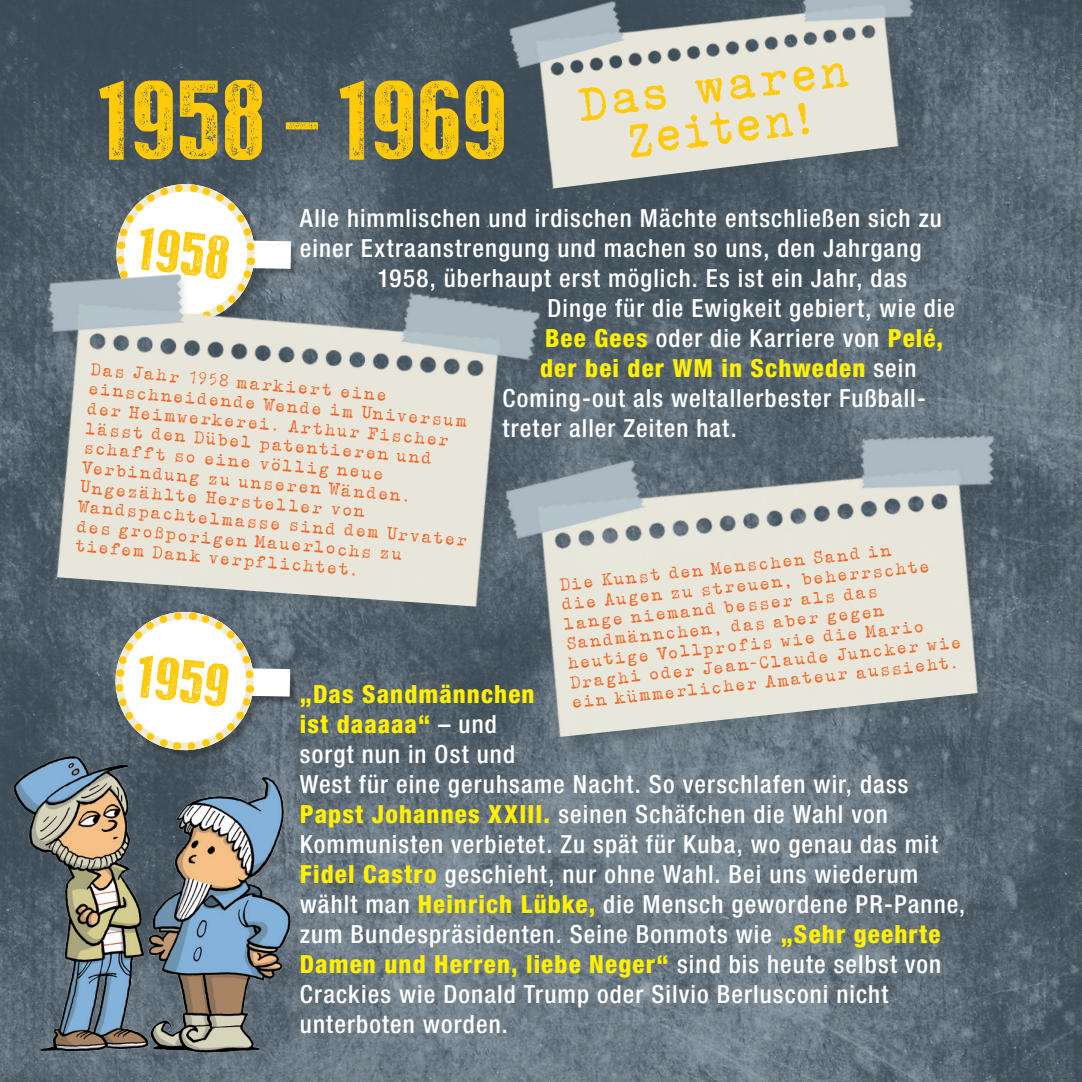
<style>
.page{position:relative;width:1082px;height:1082px;background:#fff}
.page>*{position:absolute;margin:0;border:0;box-sizing:border-box;transform-origin:0 0}
.t1{font:112.5px "Press Style Extra L";letter-spacing:.015em;color:#feca0a}
.t2{font:61px "Press Style Extra L";color:#feca0a}
.t3{font:55px "Urania Czech";color:#feca0a}
.t4{font:500 condensed 25px/30px "Helvetica Neue";letter-spacing:.045em;color:#fff}
.t5{font:800 condensed 25px "Helvetica Neue";letter-spacing:.045em;color:#fff101}
.t6{font:17.5px/19.8px "Typewriter Basi X";color:#f36421}
.s1{font-weight:800;color:#fff101}
.s2{font-weight:500;color:#fff}
</style>
<div class="page">
<img style="left:0;top:0;width:1081px;height:1081px">
<svg style="left:107px;top:621px;width:211px;height:111px"></svg>
<div style="left:504px;top:0;width:418px;height:203px;background:#45555d;opacity:.3"></div>
<img style="left:477px;top:0;width:483px;height:195px">
<svg style="left:108px;top:176px;width:211px;height:62px"></svg>
<div style="left:43px;top:274px;width:506px;height:347px;background:#45555d;opacity:.3"></div>
<img style="left:0;top:238px;width:575px;height:374px">
<div style="left:500px;top:435px;width:503px;height:316px;background:#45555d;opacity:.3"></div>
<img style="left:467px;top:394px;width:586px;height:349px">
<img style="left:0;top:732px;width:323px;height:342px">
<h1 class="t1" style="left:97px;top:63px;width:411px">1958 – 1969</h1>
<h3 class="t3" style="left:575px;top:71px;width:277px;rotate:-7deg">Das waren</h3>
<h3 class="t3" style="left:625px;top:107px;width:186px;rotate:-7deg">Zeiten!</h3>
<p class="t4" style="left:300px;top:203px;width:643px">Alle himmlischen und irdischen Mächte entschließen sich zu</p>
<p class="t4" style="left:300px;top:233px;width:623px">einer Extraanstrengung und machen so uns, den Jahrgang</p>
<p class="t4" style="left:377px;top:263px;width:531px">1958, überhaupt erst möglich. Es ist ein Jahr, das</p>
<p class="t4" style="left:547px;top:293px;width:409px">Dinge für die Ewigkeit gebiert, wie die</p>
<p class="t4" style="left:545px;top:323px;width:399px"><span class="s1">Bee Gees</span> oder die Karriere von <span class="s1">Pelé,</span></p>
<p class="t5" style="left:540px;top:353px;width:378px">der bei der WM in Schweden <span class="s2">sein</span></p>
<p class="t4" style="left:502px;top:383px;width:422px">Coming-out als weltallerbester Fußball-</p>
<p class="t4" style="left:502px;top:413px;width:236px">treter aller Zeiten hat.</p>
<h2 class="t2" style="left:141px;top:217px;width:94px;rotate:7deg">1958</h2>
<p class="t6" style="left:91px;top:359px;width:393px;rotate:5deg">Das Jahr 1958 markiert eine einschneidende Wende im Universum der Heimwerkerei. Arthur Fischer lässt den Dübel patentieren und schafft so eine völlig neue<br>Verbindung zu unseren Wänden.<br>Ungezählte Hersteller von<br>Wandspachtelmasse sind dem Urvater des großporigen Mauerlochs zu tiefem Dank verpflichtet.</p>
<p class="t6" style="left:557px;top:575px;width:396px;rotate:-6deg">Die Kunst den Menschen Sand in<br>die Augen zu streuen, beherrschte lange niemand besser als das<br>Sandmännchen, das aber gegen heutige Vollprofis wie die Mario<br>Draghi oder Jean-Claude Juncker wie ein kümmerlicher Amateur aussieht.</p>
<h2 class="t2" style="left:140px;top:644px;width:94px;rotate:7deg">1959</h2>
<p class="t4" style="left:300px;top:678px;width:667px"><span class="s1">„Das Sandmännchen<br>ist daaaaa“</span> – und<br>sorgt nun in Ost und<br>West für eine geruhsame Nacht. So verschlafen wir, dass <span class="s1">Papst Johannes XXIII.</span> seinen Schäfchen die Wahl von Kommunisten verbietet. Zu spät für Kuba, wo genau das mit <span class="s1">Fidel Castro</span> geschieht, nur ohne Wahl. Bei uns wiederum wählt man <span class="s1">Heinrich Lübke,</span> die Mensch gewordene PR-Panne, zum Bundespräsidenten. Seine Bonmots wie <span class="s1">„Sehr geehrte Damen und Herren, liebe Neger“</span> sind bis heute selbst von Crackies wie Donald Trump oder Silvio Berlusconi nicht unterboten worden.</p>
</div>
